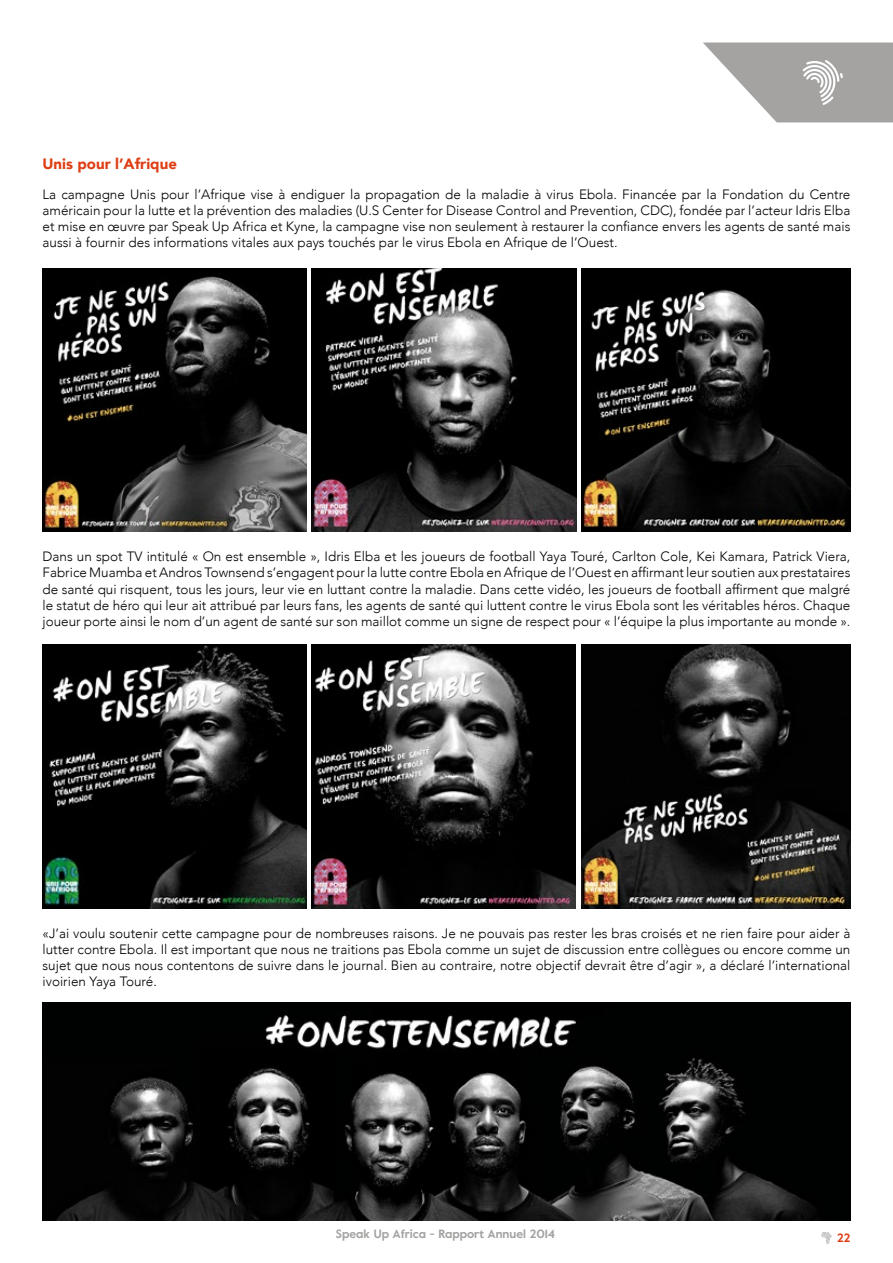
<style>
.page{position:relative;width:893px;height:1263px;background:#fff}
.page>*{position:absolute;margin:0;border:0;box-sizing:border-box;transform-origin:0 0}
.t1{font:900 15px "Avenir";color:#de3e14}
.t2{font:300 13.5px/16.2px "Avenir";color:#000;text-align:justify}
.t3{font:12px "Value Sans";color:#a4a3a2}
.t4{font:12px "Value Sans";color:#de3e14}
</style>
<div class="page">
<svg style="left:821px;top:1232px;width:11px;height:12px"></svg>
<svg style="left:703px;top:43px;width:190px;height:79px"></svg>
<img style="left:43px;top:268px;width:264px;height:263px">
<img style="left:43px;top:645px;width:264px;height:263px">
<img style="left:312px;top:268px;width:264px;height:263px">
<img style="left:312px;top:645px;width:264px;height:263px">
<img style="left:581px;top:268px;width:269px;height:263px">
<img style="left:581px;top:645px;width:269px;height:263px">
<img style="left:43px;top:1003px;width:807px;height:217px">
<p class="t1" style="left:43px;top:151px;width:136px">Unis pour l’Afrique</p>
<p class="t2" style="left:43px;top:186px;width:809px">La campagne Unis pour l’Afrique vise à endiguer la propagation de la maladie à virus Ebola. Financée par la Fondation du Centre américain pour la lutte et la prévention des maladies (U.S Center for Disease Control and Prevention, CDC), fondée par l’acteur Idris Elba et mise en œuvre par Speak Up Africa et Kyne, la campagne vise non seulement à restaurer la confiance envers les agents de santé mais aussi à fournir des informations vitales aux pays touchés par le virus Ebola en Afrique de l’Ouest.</p>
<p class="t2" style="left:43px;top:548px;width:809px">Dans un spot TV intitulé « On est ensemble », Idris Elba et les joueurs de football Yaya Touré, Carlton Cole, Kei Kamara, Patrick Viera, Fabrice Muamba et Andros Townsend s’engagent pour la lutte contre Ebola en Afrique de l’Ouest en affirmant leur soutien aux prestataires de santé qui risquent, tous les jours, leur vie en luttant contre la maladie. Dans cette vidéo, les joueurs de football affirment que malgré le statut de héro qui leur ait attribué par leurs fans, les agents de santé qui luttent contre le virus Ebola sont les véritables héros. Chaque joueur porte ainsi le nom d’un agent de santé sur son maillot comme un signe de respect pour « l’équipe la plus importante au monde ».</p>
<p class="t2" style="left:43px;top:925px;width:809px">«J’ai voulu soutenir cette campagne pour de nombreuses raisons. Je ne pouvais pas rester les bras croisés et ne rien faire pour aider à lutter contre Ebola. Il est important que nous ne traitions pas Ebola comme un sujet de discussion entre collègues ou encore comme un sujet que nous nous contentons de suivre dans le journal. Bien au contraire, notre objectif devrait être d’agir », a déclaré l’international ivoirien Yaya Touré.</p>
<p class="t3" style="left:336px;top:1225px;width:221px">Speak Up Africa - Rapport Annuel 2014</p>
<p class="t4" style="left:837px;top:1229px;width:15px">22</p>
</div>
